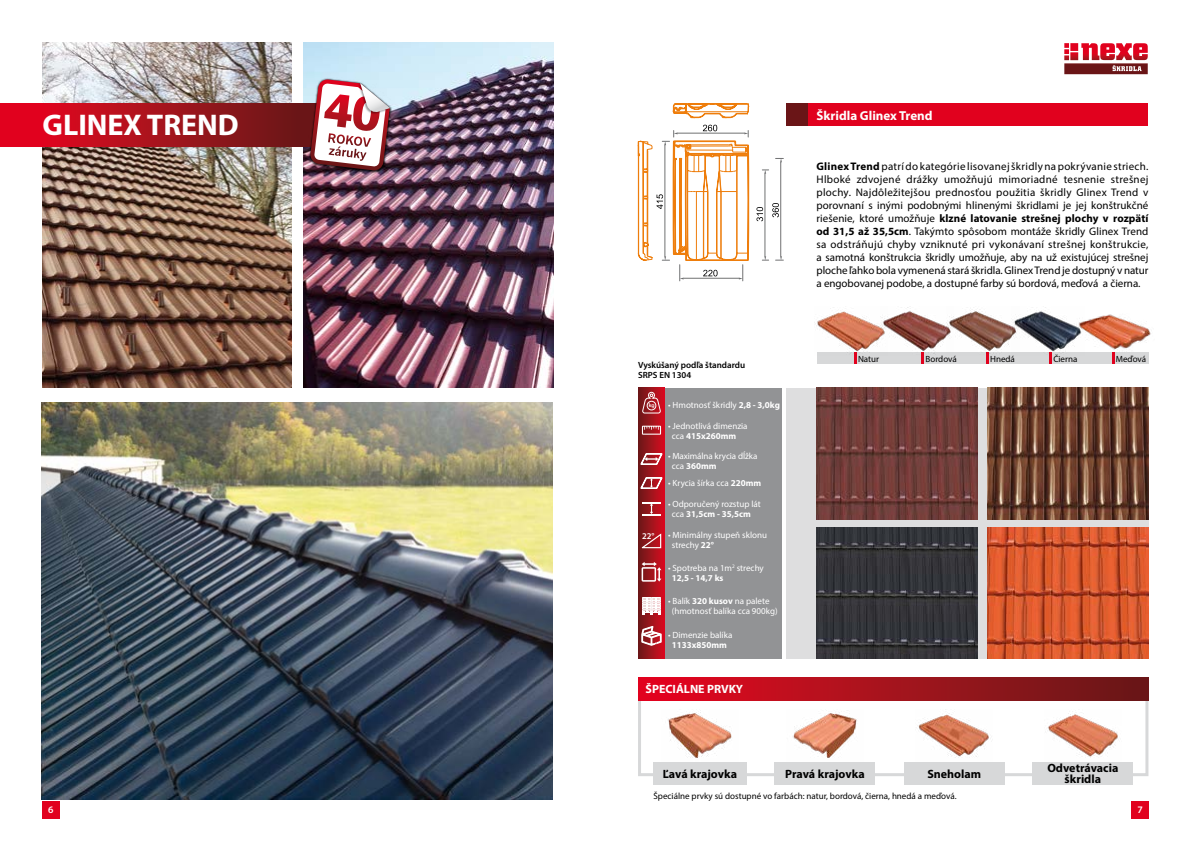
<style>
.page{position:relative;width:1191px;height:842px;background:#fff}
.page>*{position:absolute;margin:0;border:0;box-sizing:border-box;transform-origin:0 0}
.t1{font:700 30px "Myriad Pro";color:#fff}
.t2{font:700 13px "Myriad Pro";color:#fff}
.t3{font:700 12px/11px "Myriad Pro";color:#000;text-align:center}
.t4{font:700 12px "Myriad Pro";color:#fff}
.t5{font:11px/13px "Myriad Pro";letter-spacing:-.005em;color:#000;text-align:justify}
.t6{font:600 10px "Myriad Pro";color:#fff}
.t7{font:9px/10px "Myriad Pro";color:#fff}
.t8{font:9px "Myriad Pro";color:#000}
.t9{font:600 9px/10px "Myriad Pro";color:#000}
.t10{font:700 9px "Myriad Pro";color:#fff}
.t11{font:600 8.8px "Myriad Pro";color:#fff}
.t12{font:600 5.5px "Myriad Pro";color:#fff}
.s1{font-weight:700}
</style>
<div class="page">
<div style="left:42px;top:801px;width:17px;height:18px;background:#e1011e"></div>
<img style="left:42px;top:403px;width:511px;height:396px">
<div style="left:638px;top:678px;width:510px;height:98px;border:3px solid #d7d8d9"></div>
<div style="left:786px;top:104px;width:22px;height:22px;background:#6a1517"></div>
<div style="left:808px;top:104px;width:340px;height:22px;background:#e1011e"></div>
<div style="left:638px;top:678px;width:510px;height:22px;background:linear-gradient(to right,#e70720,#661b18)"></div>
<img style="left:43px;top:43px;width:249px;height:345px">
<img style="left:303px;top:43px;width:250px;height:345px">
<div style="left:638px;top:388px;width:143px;height:271px;background:#929395"></div>
<svg style="left:638px;top:388px;width:27px;height:271px;background:#a2131d"></svg>
<svg style="left:642px;top:391px;width:19px;height:23px"></svg>
<svg style="left:642px;top:502px;width:18px;height:13px"></svg>
<svg style="left:640px;top:452px;width:22px;height:15px"></svg>
<svg style="left:642px;top:426px;width:19px;height:9px"></svg>
<svg style="left:641px;top:533px;width:21px;height:16px"></svg>
<svg style="left:641px;top:562px;width:20px;height:20px"></svg>
<svg style="left:641px;top:626px;width:20px;height:20px"></svg>
<svg style="left:642px;top:597px;width:19px;height:18px"></svg>
<svg style="left:640px;top:476px;width:22px;height:15px"></svg>
<svg style="left:0;top:104px;width:307px;height:42px;background:#aa0f1c"></svg>
<div style="left:1131px;top:801px;width:17px;height:18px;background:#e1011e"></div>
<div style="left:653px;top:762px;width:94px;height:23px;background:#d7d8d9"></div>
<img style="left:668px;top:710px;width:64px;height:48px">
<div style="left:774px;top:762px;width:101px;height:23px;background:#d7d8d9"></div>
<img style="left:793px;top:712px;width:64px;height:46px">
<div style="left:903px;top:762px;width:101px;height:23px;background:#d7d8d9"></div>
<img style="left:918px;top:713px;width:73px;height:45px">
<div style="left:1032px;top:762px;width:101px;height:23px;background:#d7d8d9"></div>
<img style="left:1048px;top:711px;width:70px;height:47px">
<svg style="left:1064px;top:43px;width:83px;height:31px"></svg>
<hr style="left:780px;top:162px;width:1px;height:94px;background:#707172">
<svg style="left:775px;top:256px;width:8px;height:5px"></svg>
<svg style="left:775px;top:158px;width:8px;height:4px"></svg>
<svg style="left:772px;top:203px;width:7px;height:14px"></svg>
<hr style="left:764px;top:174px;width:1px;height:82px;background:#707172">
<svg style="left:762px;top:256px;width:6px;height:5px"></svg>
<svg style="left:762px;top:170px;width:6px;height:4px"></svg>
<svg style="left:756px;top:207px;width:7px;height:14px"></svg>
<svg style="left:638px;top:103px;width:111px;height:178px"></svg>
<img style="left:307px;top:75px;width:89px;height:101px">
<img style="left:323px;top:75px;width:73px;height:74px">
<img style="left:310px;top:80px;width:80px;height:91px">
<div style="left:786px;top:388px;width:362px;height:271px;background:#dededf"></div>
<div style="left:816px;top:352px;width:332px;height:12px;background:#d7d8d9"></div>
<svg style="left:854px;top:356px;width:2px;height:8px"></svg>
<svg style="left:921px;top:356px;width:2px;height:8px"></svg>
<svg style="left:986px;top:356px;width:2px;height:8px"></svg>
<svg style="left:1049px;top:356px;width:3px;height:8px"></svg>
<img style="left:816px;top:388px;width:161px;height:131px">
<img style="left:816px;top:527px;width:161px;height:132px">
<img style="left:814px;top:308px;width:66px;height:48px">
<img style="left:880px;top:307px;width:66px;height:49px">
<img style="left:946px;top:309px;width:65px;height:47px">
<img style="left:1011px;top:307px;width:63px;height:49px">
<img style="left:1074px;top:314px;width:77px;height:48px">
<img style="left:987px;top:527px;width:161px;height:132px">
<img style="left:987px;top:388px;width:161px;height:131px">
<h1 class="t1" style="left:43px;top:105px;width:198px">GLINEX TREND</h1>
<p class="t6" style="left:48px;top:803px;width:7px">6</p>
<p class="t2" style="left:816px;top:107px;width:118px">Škridla Glinex Trend</p>
<p class="t9" style="left:638px;top:359px;width:109px">Vyskúšaný podľa štandardu<br>SRPS EN 1304</p>
<p class="t12" style="left:648px;top:402px;width:7px">kg</p>
<p class="t7" style="left:668px;top:400px;width:113px">• Hmotnosť škridly <span class="s1">2,8 - 3,0kg</span></p>
<p class="t7" style="left:672px;top:421px;width:77px;text-indent:-4px">• Jednotlivá dimenzia cca <span class="s1">415x260mm</span></p>
<p class="t7" style="left:672px;top:451px;width:87px;text-indent:-4px">• Maximálna krycia dĺžka cca <span class="s1">360mm</span></p>
<p class="t7" style="left:668px;top:478px;width:95px">• Krycia šírka cca <span class="s1">220mm</span></p>
<p class="t7" style="left:672px;top:499px;width:90px;text-indent:-4px">• Odporučený rozstup lát cca <span class="s1">31,5cm - 35,5cm</span></p>
<p class="t7" style="left:672px;top:530px;width:97px;text-indent:-4px">• Minimálny stupeň sklonu strechy <span class="s1">22°</span></p>
<p class="t7" style="left:671px;top:563px;width:94px;text-indent:-4px">• Spotreba na 1m<sup>2</sup> strechy<br><span class="s1">12,5 - 14,7 ks</span></p>
<p class="t11" style="left:642px;top:530px;width:14px">22°</p>
<p class="t7" style="left:672px;top:595px;width:107px;text-indent:-4px">• Balík <span class="s1">320 kusov</span> na palete (hmotnosť balíka cca 900kg)</p>
<p class="t7" style="left:668px;top:630px;width:66px">• Dimenzie balíka</p>
<p class="t10" style="left:672px;top:639px;width:57px">1133x850mm</p>
<p class="t4" style="left:645px;top:681px;width:99px">ŠPECIÁLNE PRVKY</p>
<p class="t5" style="left:816px;top:159px;width:333px"><span class="s1">Glinex Trend</span> patrí do kategórie lisovanej škridly na pokrývanie striech.<br>Hlboké zdvojené drážky umožňujú mimoriadné tesnenie strešnej plochy. Najdôležitejšou prednosťou použitia škridly Glinex Trend v porovnaní s inými podobnými hlinenými škridlami je jej konštrukčné riešenie, ktoré umožňuje <span class="s1">klzné latovanie strešnej plochy v rozpätí od 31,5 až 35,5cm</span>. Takýmto spôsobom montáže škridly Glinex Trend sa odstráňujú chyby vzniknuté pri vykonávaní strešnej konštrukcie, a samotná konštrukcia škridly umožňuje, aby na už existujúcej strešnej ploche ľahko bola vymenená stará škridla. Glinex Trend je dostupný v natur a engobovanej podobe, a dostupné farby sú bordová, meďová a čierna.</p>
<p class="t8" style="left:858px;top:353px;width:23px">Natur</p>
<p class="t8" style="left:925px;top:353px;width:33px">Bordová</p>
<p class="t8" style="left:990px;top:353px;width:26px">Hnedá</p>
<p class="t8" style="left:1053px;top:353px;width:26px">Čierna</p>
<p class="t8" style="left:1115px;top:353px;width:32px">Meďová</p>
<p class="t3" style="left:662px;top:767px;width:76px">Ľavá krajovka</p>
<p class="t3" style="left:785px;top:767px;width:81px">Pravá krajovka</p>
<p class="t3" style="left:927px;top:767px;width:55px">Sneholam</p>
<p class="t3" style="left:1047px;top:762px;width:72px">Odvetrávacia škridla</p>
<p class="t8" style="left:653px;top:791px;width:305px">Špeciálne prvky sú dostupné vo farbách: natur, bordová, čierna, hnedá a meďová.</p>
<p class="t6" style="left:1137px;top:803px;width:7px">7</p>
</div>
